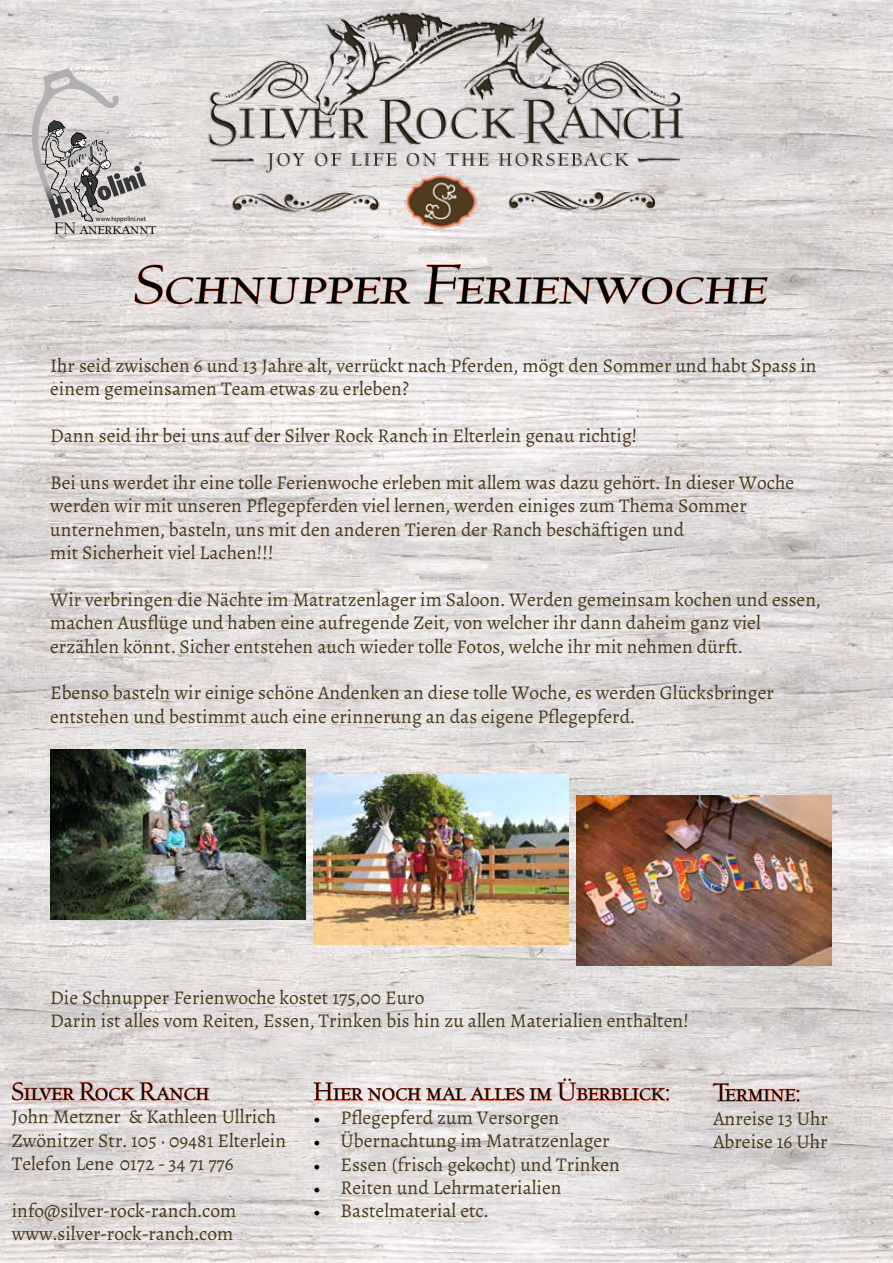
<style>
.page{position:relative;width:893px;height:1263px;background:#fff}
.page>*{position:absolute;margin:0;border:0;box-sizing:border-box;transform-origin:0 0}
.t1{font:63px "University OSSC";color:#000;scale:1.15 1}
.t2{font:28.65px "University OSSC";color:#000}
.t3{font:19.5px/23.4px "Alegreya";color:#4b381b}
.t4{font:18.75px "University OSSC";color:#000}
.t5{font:6.45px "Myriad Pro";color:#000}
.s1{font-family:"Minion Pro";font-size:18px;color:#000}
</style>
<div class="page">
<img style="left:0;top:0;width:893px;height:1263px">
<img style="left:96px;top:0;width:689px;height:307px">
<svg style="left:12px;top:1081px;width:198px;height:20px;background:#e1bab1"></svg>
<svg style="left:313px;top:1078px;width:356px;height:23px;background:#e6c5be"></svg>
<svg style="left:712px;top:1083px;width:88px;height:19px;background:#e2b7ac"></svg>
<svg style="left:32px;top:68px;width:379px;height:250px;background:#d4cdcc"></svg>
<svg style="left:423px;top:207px;width:345px;height:111px;background:#dcd1ce"></svg>
<img style="left:576px;top:796px;width:255px;height:170px">
<img style="left:313px;top:774px;width:255px;height:170px">
<img style="left:50px;top:750px;width:255px;height:170px">
<p class="t5" style="left:96px;top:215px;width:51px">www.hippolini.net</p>
<p class="t4" style="left:54px;top:219px;width:104px">FN anerkannt</p>
<h1 class="t1" style="left:133px;top:254px;width:558px">Schnupper Ferienwoche</h1>
<p class="t3" style="left:50px;top:354px;width:768px">Ihr seid zwischen 6 und 13 Jahre alt, verrückt nach Pferden, mögt den Sommer und habt Spass in einem gemeinsamen Team etwas zu erleben?</p>
<p class="t3" style="left:50px;top:424px;width:589px">Dann seid ihr bei uns auf der Silver Rock Ranch in Elterlein genau richtig!</p>
<p class="t3" style="left:50px;top:471px;width:745px">Bei uns werdet ihr eine tolle Ferienwoche erleben mit allem was dazu gehört. In dieser Woche werden wir mit unseren Pflegepferden viel lernen, werden einiges zum Thema Sommer unternehmen, basteln, uns mit den anderen Tieren der Ranch beschäftigen und<br>mit Sicherheit viel Lachen!!!</p>
<p class="t3" style="left:50px;top:588px;width:772px">Wir verbringen die Nächte im Matratzenlager im Saloon. Werden gemeinsam kochen und essen, machen Ausflüge und haben eine aufregende Zeit, von welcher ihr dann daheim ganz viel erzählen könnt. Sicher entstehen auch wieder tolle Fotos, welche ihr mit nehmen dürft.</p>
<p class="t3" style="left:50px;top:681px;width:725px">Ebenso basteln wir einige schöne Andenken an diese tolle Woche, es werden Glücksbringer entstehen und bestimmt auch eine erinnerung an das eigene Pflegepferd.</p>
<p class="t3" style="left:50px;top:985px;width:640px">Die Schnupper Ferienwoche kostet 175,00 Euro<br>Darin ist alles vom Reiten, Essen, Trinken bis hin zu allen Materialien enthalten!</p>
<h2 class="t2" style="left:12px;top:1077px;width:199px">Silver Rock Ranch</h2>
<p class="t3" style="left:12px;top:1105px;width:276px">John Metzner &amp; Kathleen Ullrich<br>Zwönitzer Str. 105 · 09481 Elterlein<br>Telefon Lene 0172 - 34 71 776</p>
<p class="t3" style="left:12px;top:1199px;width:226px">info@silver-rock-ranch.com www.silver-rock-ranch.com</p>
<h2 class="t2" style="left:314px;top:1078px;width:358px">Hier noch mal alles im Überblick:</h2>
<p class="t3" style="left:314px;top:1106px;width:247px"><span class="s1">•</span> Pflegepferd zum Versorgen</p>
<p class="t3" style="left:314px;top:1129px;width:298px"><span class="s1">•</span> Übernachtung im Matratzenlager</p>
<p class="t3" style="left:314px;top:1152px;width:308px"><span class="s1">•</span> Essen (frisch gekocht) und Trinken</p>
<p class="t3" style="left:314px;top:1176px;width:250px"><span class="s1">•</span> Reiten und Lehrmaterialien</p>
<p class="t3" style="left:314px;top:1199px;width:176px"><span class="s1">•</span> Bastelmaterial etc.</p>
<h2 class="t2" style="left:713px;top:1079px;width:89px">Termine:</h2>
<p class="t3" style="left:713px;top:1106px;width:116px">Anreise 13 Uhr<br>Abreise 16 Uhr</p>
</div>
